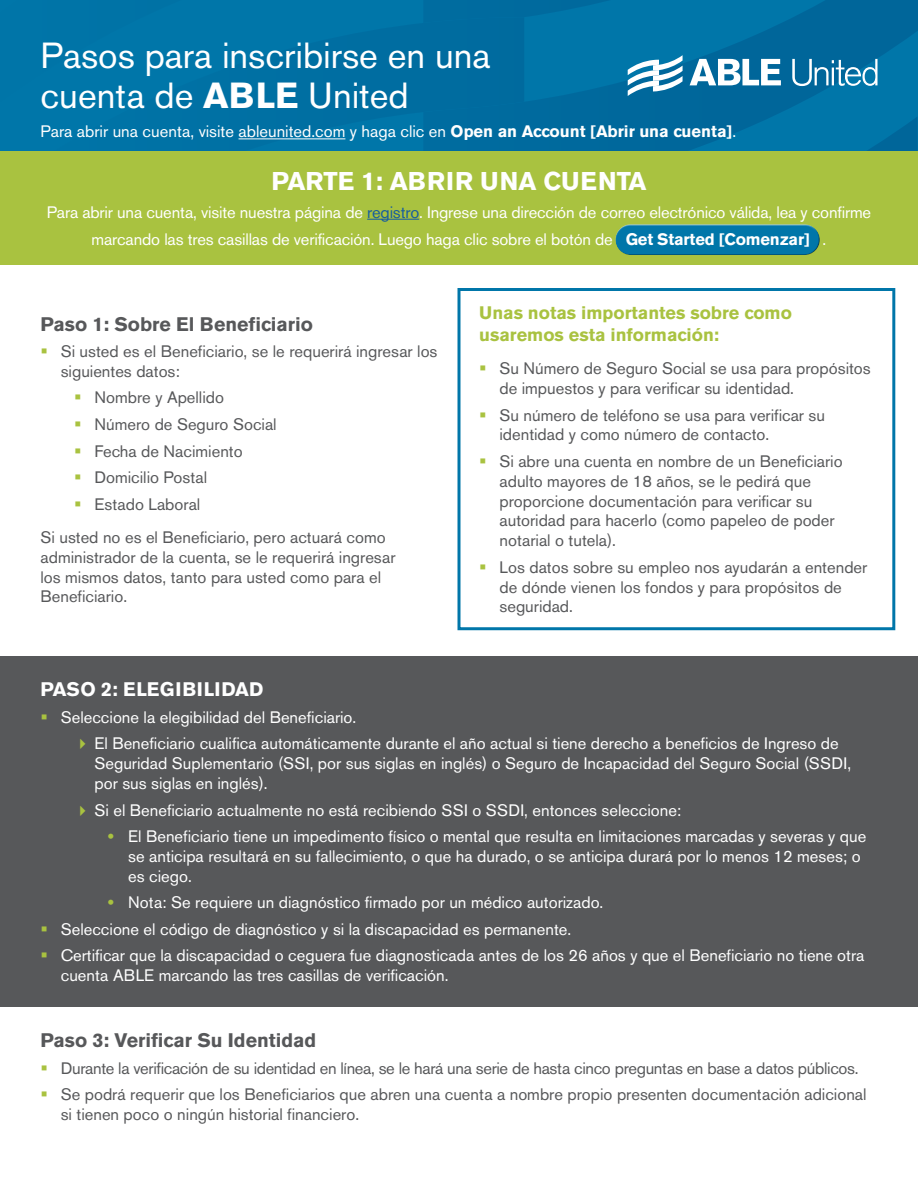
<style>
.page{position:relative;width:918px;height:1188px;background:#fff}
.page>*{position:absolute;margin:0;border:0;box-sizing:border-box;transform-origin:0 0}
.t1{font:36px/40.2px "Akzidenz Grotesk BE";color:#fff}
.t2{font:700 25.5px "Akzidenz Grotesk BE";color:#fff}
.t3{font:700 19.5px "Akzidenz Grotesk BE";color:#57585a}
.t4{font:700 19.5px "Akzidenz Grotesk BE";letter-spacing:.02em;color:#fff}
.t5{font:700 18px/21.6px "Akzidenz Grotesk BE";color:#a9c240}
.t6{font:16.5px/19.8px "Akzidenz Grotesk BE";color:#fff}
.t7{font:16.5px/19.8px "Akzidenz Grotesk BE";color:#57585a}
.t8{font:16.5px "Akzidenz Grotesk BE";letter-spacing:-.02em;color:#57585a}
.s1{font-weight:700}
.s2{color:#175d9e}
.s3{font-weight:700;color:#a9c240}
</style>
<div class="page">
<div style="left:0;top:656px;width:918px;height:351px;background:#57585a"></div>
<svg style="left:524px;top:0;width:394px;height:151px;background:#006ea2"></svg>
<div style="left:0;top:102px;width:524px;height:49px;background:#0072a5"></div>
<svg style="left:0;top:0;width:524px;height:102px;background:#0071a5"></svg>
<div style="left:0;top:151px;width:918px;height:114px;background:#a9c240"></div>
<div style="left:613px;top:224px;width:207px;height:22px;background:#fff;opacity:.75"></div>
<div style="left:614px;top:229px;width:206px;height:28px;background:#231f20;opacity:.75"></div>
<svg style="left:690px;top:59px;width:91px;height:26px"></svg>
<svg style="left:792px;top:59px;width:86px;height:27px"></svg>
<svg style="left:628px;top:55px;width:55px;height:41px"></svg>
<hr style="left:367px;top:219px;width:52px;height:1px;background:#175d9e">
<div style="left:458px;top:288px;width:437px;height:342px;border:3px solid #0076a9"></div>
<hr style="left:239px;top:138px;width:106px;height:1px;background:#fff">
<p class="t1" style="left:40px;top:35px;width:452px">Pasos para inscribirse en una cuenta de <span class="s1">ABLE</span> United</p>
<p class="t6" style="left:40px;top:122px;width:697px">Para abrir una cuenta, visite ableunited.com y haga clic en <span class="s1">Open an Account [Abrir una cuenta]</span>.</p>
<p class="t2" style="left:271px;top:166px;width:377px">PARTE 1: ABRIR UNA CUENTA</p>
<p class="t6" style="left:47px;top:198px;width:826px;line-height:27.6px;text-align:center">Para abrir una cuenta, visite nuestra página de <span class="s2">registro</span>. Ingrese una dirección de correo electrónico válida, lea y confirme marcando las tres casillas de verificación. Luego haga clic sobre el botón de <span class="s1">Get Started [Comenzar]</span> .</p>
<p class="t3" style="left:40px;top:312px;width:274px">Paso 1: Sobre El Beneficiario</p>
<p class="t7" style="left:61px;top:341px;width:378px">Si usted es el Beneficiario, se le requerirá ingresar los siguientes datos:</p>
<p class="t7" style="left:94px;top:388px;width:131px">Nombre y Apellido</p>
<p class="t7" style="left:94px;top:414px;width:184px">Número de Seguro Social</p>
<p class="t7" style="left:94px;top:441px;width:150px">Fecha de Nacimiento</p>
<p class="t7" style="left:94px;top:467px;width:114px">Domicilio Postal</p>
<p class="t7" style="left:94px;top:494px;width:107px">Estado Laboral</p>
<p class="t7" style="left:40px;top:527px;width:357px">Si usted no es el Beneficiario, pero actuará como administrador de la cuenta, se le requerirá ingresar los mismos datos, tanto para usted como para el Beneficiario.</p>
<p class="t5" style="left:479px;top:303px;width:314px">Unas notas importantes sobre como usaremos esta información:</p>
<p class="t7" style="left:500px;top:359px;width:373px">Su Número de Seguro Social se usa para propósitos de impuestos y para verificar su identidad.</p>
<p class="t7" style="left:500px;top:405px;width:327px">Su número de teléfono se usa para verificar su identidad y como número de contacto.</p>
<p class="t7" style="left:500px;top:451px;width:345px">Si abre una cuenta en nombre de un Beneficiario adulto mayores de 18 años, se le pedirá que proporcione documentación para verificar su autoridad para hacerlo (como papeleo de poder notarial o tutela).</p>
<p class="t7" style="left:500px;top:557px;width:369px">Los datos sobre su empleo nos ayudarán a entender de dónde vienen los fondos y para propósitos de seguridad.</p>
<p class="t4" style="left:40px;top:678px;width:224px">PASO 2: ELEGIBILIDAD</p>
<p class="t6" style="left:61px;top:707px;width:297px">Seleccione la elegibilidad del Beneficiario.</p>
<p class="t6" style="left:94px;top:734px;width:758px">El Beneficiario cualifica automáticamente durante el año actual si tiene derecho a beneficios de Ingreso de<br>Seguridad Suplementario (SSI, por sus siglas en inglés) o Seguro de Incapacidad del Seguro Social (SSDI, por sus siglas en inglés).</p>
<p class="t6" style="left:94px;top:800px;width:588px">Si el Beneficiario actualmente no está recibiendo SSI o SSDI, entonces seleccione:</p>
<p class="t6" style="left:128px;top:826px;width:740px;text-indent:-20px"><span class="s3">•</span> El Beneficiario tiene un impedimento físico o mental que resulta en limitaciones marcadas y severas y que se anticipa resultará en su fallecimiento, o que ha durado, o se anticipa durará por lo menos 12 meses; o es ciego.</p>
<p class="t6" style="left:108px;top:893px;width:497px"><span class="s3">•</span> Nota: Se requiere un diagnóstico firmado por un médico autorizado.</p>
<p class="t6" style="left:61px;top:919px;width:512px">Seleccione el código de diagnóstico y si la discapacidad es permanente.</p>
<p class="t6" style="left:61px;top:946px;width:805px">Certificar que la discapacidad o ceguera fue diagnosticada antes de los 26 años y que el Beneficiario no tiene otra cuenta ABLE marcando las tres casillas de verificación.</p>
<p class="t3" style="left:40px;top:1029px;width:277px">Paso 3: Verificar Su Identidad</p>
<p class="t8" style="left:61px;top:1058px;width:799px">Durante la verificación de su identidad en línea, se le hará una serie de hasta cinco preguntas en base a datos públicos.</p>
<p class="t7" style="left:61px;top:1085px;width:807px">Se podrá requerir que los Beneficiarios que abren una cuenta a nombre propio presenten documentación adicional si tienen poco o ningún historial financiero.</p>
</div>
